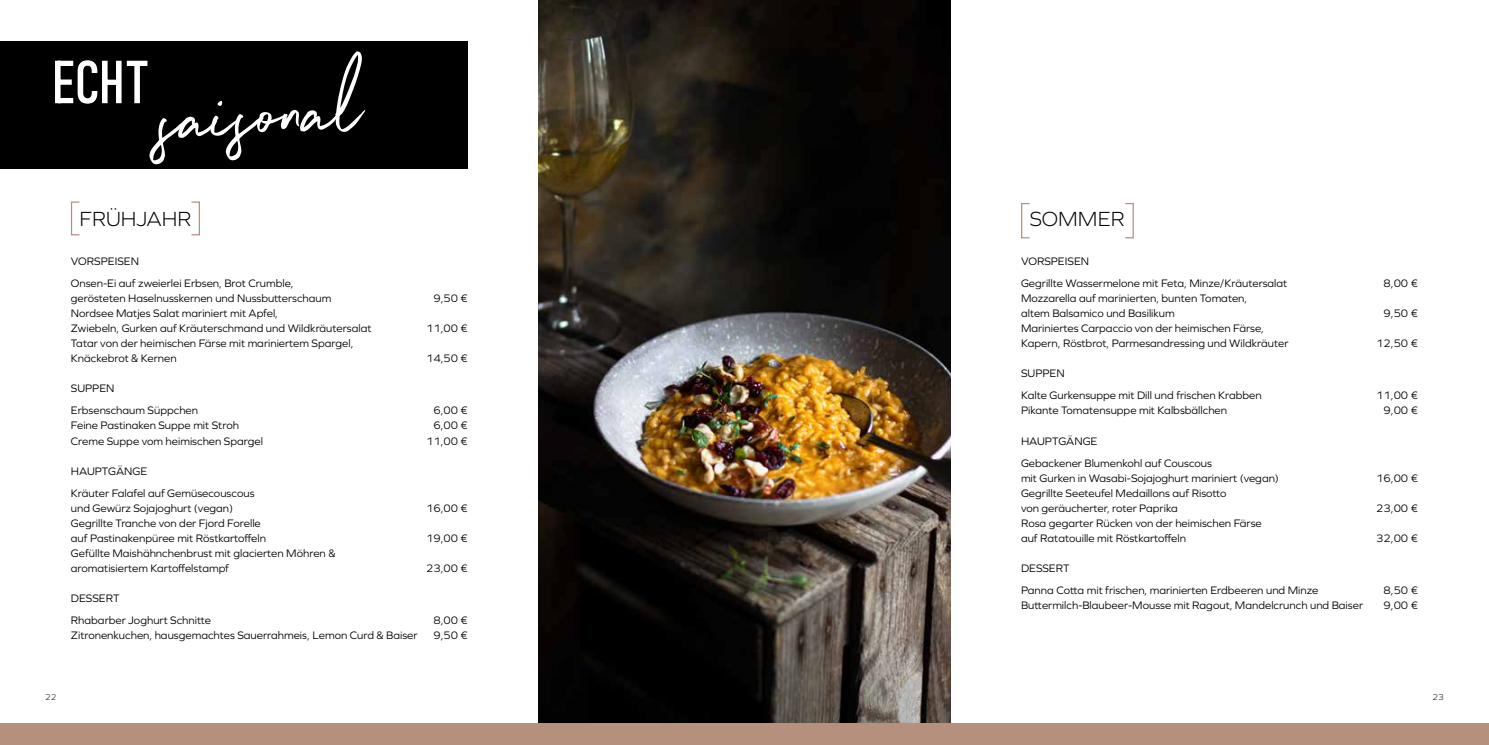
<style>
.page{position:relative;width:1489px;height:745px;background:#fff}
.page>*{position:absolute;margin:0;border:0;box-sizing:border-box;transform-origin:0 0}
.t1{font:91.25px "Northwell Clean";color:#fff}
.t2{font:59.75px "Bahnschrift";color:#fff}
.t3{font:300 21.25px "Graphie";color:#000}
.t4{font:11.25px/22.1px "Graphie";color:#000}
.t5{font:300 8.75px "Graphie";color:#000}
</style>
<div class="page">
<img style="left:539px;top:0;width:411px;height:723px">
<div style="left:0;top:42px;width:468px;height:127px;background:#000"></div>
<div style="left:0;top:723px;width:1488px;height:21px;background:#b5917d"></div>
<div style="left:71px;top:201px;width:9px;height:34px;border:1px solid #b5917d"></div>
<div style="left:191px;top:201px;width:9px;height:34px;border:1px solid #b5917d"></div>
<div style="left:1020px;top:203px;width:10px;height:35px;border:1px solid #b5917d"></div>
<h2 class="t2" style="left:52px;top:37px;width:97px">ECHT</h2>
<h1 class="t1" style="left:158px;top:53px;width:203px;rotate:-3deg">saisonal</h1>
<h3 class="t3" style="left:80px;top:206px;width:113px">FRÜHJAHR</h3>
<p class="t4" style="left:71px;top:250px;width:224px">VORSPEISEN<br>Onsen-Ei auf zweierlei Erbsen, Brot Crumble,</p>
<p class="t4" style="left:71px;top:287px;width:262px">gerösteten Haselnusskernen und Nussbutterschaum</p>
<p class="t4" style="left:433px;top:287px;width:36px">9,50 €</p>
<p class="t4" style="left:71px;top:305px;width:302px;line-height:15px">Nordsee Matjes Salat mariniert mit Apfel,<br>Zwiebeln, Gurken auf Kräuterschmand und Wildkräutersalat</p>
<p class="t4" style="left:426px;top:317px;width:43px">11,00 €</p>
<p class="t4" style="left:71px;top:335px;width:284px;line-height:15px">Tatar von der heimischen Färse mit mariniertem Spargel,<br>Knäckebrot &amp; Kernen</p>
<p class="t4" style="left:71px;top:377px;width:129px">SUPPEN<br>Erbsenschaum Süppchen</p>
<p class="t4" style="left:426px;top:347px;width:43px">14,50 €</p>
<p class="t4" style="left:433px;top:399px;width:36px">6,00 €</p>
<p class="t4" style="left:71px;top:414px;width:170px">Feine Pastinaken Suppe mit Stroh</p>
<p class="t4" style="left:433px;top:414px;width:36px">6,00 €</p>
<p class="t4" style="left:71px;top:429px;width:194px">Creme Suppe vom heimischen Spargel</p>
<p class="t4" style="left:426px;top:429px;width:43px">11,00 €</p>
<p class="t4" style="left:71px;top:459px;width:185px">HAUPTGÄNGE<br>Kräuter Falafel auf Gemüsecouscous</p>
<p class="t4" style="left:71px;top:496px;width:164px">und Gewürz Sojajoghurt (vegan)</p>
<p class="t4" style="left:426px;top:496px;width:43px">16,00 €</p>
<p class="t4" style="left:71px;top:515px;width:197px;line-height:15px">Gegrillte Tranche von der Fjord Forelle auf Pastinakenpüree mit Röstkartoffeln</p>
<p class="t4" style="left:426px;top:526px;width:43px">19,00 €</p>
<p class="t4" style="left:71px;top:545px;width:266px;line-height:15px">Gefüllte Maishähnchenbrust mit glacierten Möhren &amp; aromatisiertem Kartoffelstampf</p>
<p class="t4" style="left:71px;top:586px;width:141px">DESSERT<br>Rhabarber Joghurt Schnitte</p>
<p class="t4" style="left:426px;top:556px;width:43px">23,00 €</p>
<p class="t4" style="left:433px;top:608px;width:36px">8,00 €</p>
<p class="t4" style="left:71px;top:623px;width:348px">Zitronenkuchen, hausgemachtes Sauerrahmeis, Lemon Curd &amp; Baiser</p>
<p class="t4" style="left:433px;top:623px;width:36px">9,50 €</p>
<h3 class="t3" style="left:1029px;top:206px;width:96px">SOMMER</h3>
<p class="t4" style="left:1020px;top:250px;width:268px">VORSPEISEN<br>Gegrillte Wassermelone mit Feta, Minze/Kräutersalat</p>
<p class="t4" style="left:1020px;top:290px;width:228px;line-height:15px">Mozzarella auf marinierten, bunten Tomaten, altem Balsamico und Basilikum</p>
<p class="t4" style="left:1020px;top:320px;width:269px;line-height:15px">Mariniertes Carpaccio von der heimischen Färse,<br>Kapern, Röstbrot, Parmesandressing und Wildkräuter</p>
<p class="t4" style="left:1020px;top:362px;width:242px">SUPPEN<br>Kalte Gurkensuppe mit Dill und frischen Krabben</p>
<p class="t4" style="left:1383px;top:272px;width:36px">8,00 €</p>
<p class="t4" style="left:1383px;top:302px;width:36px">9,50 €</p>
<p class="t4" style="left:1376px;top:332px;width:43px">12,50 €</p>
<p class="t4" style="left:1376px;top:384px;width:43px">11,00 €</p>
<p class="t4" style="left:1020px;top:399px;width:208px">Pikante Tomatensuppe mit Kalbsbällchen</p>
<p class="t4" style="left:1383px;top:399px;width:36px">9,00 €</p>
<p class="t4" style="left:1020px;top:429px;width:192px">HAUPTGÄNGE<br>Gebackener Blumenkohl auf Couscous</p>
<p class="t4" style="left:1020px;top:466px;width:259px">mit Gurken in Wasabi-Sojajoghurt mariniert (vegan)</p>
<p class="t4" style="left:1376px;top:466px;width:43px">16,00 €</p>
<p class="t4" style="left:1020px;top:485px;width:207px;line-height:15px">Gegrillte Seeteufel Medaillons auf Risotto von geräucherter, roter Paprika</p>
<p class="t4" style="left:1376px;top:496px;width:43px">23,00 €</p>
<p class="t4" style="left:1020px;top:515px;width:242px;line-height:15px">Rosa gegarter Rücken von der heimischen Färse auf Ratatouille mit Röstkartoffeln</p>
<p class="t4" style="left:1020px;top:556px;width:299px">DESSERT<br>Panna Cotta mit frischen, marinierten Erdbeeren und Minze</p>
<p class="t4" style="left:1376px;top:526px;width:43px">32,00 €</p>
<p class="t4" style="left:1383px;top:578px;width:36px">8,50 €</p>
<p class="t4" style="left:1020px;top:593px;width:343px">Buttermilch-Blaubeer-Mousse mit Ragout, Mandelcrunch und Baiser</p>
<p class="t4" style="left:1383px;top:593px;width:36px">9,00 €</p>
<p class="t5" style="left:45px;top:691px;width:13px">22</p>
<p class="t5" style="left:1432px;top:691px;width:13px">23</p>
</div>
